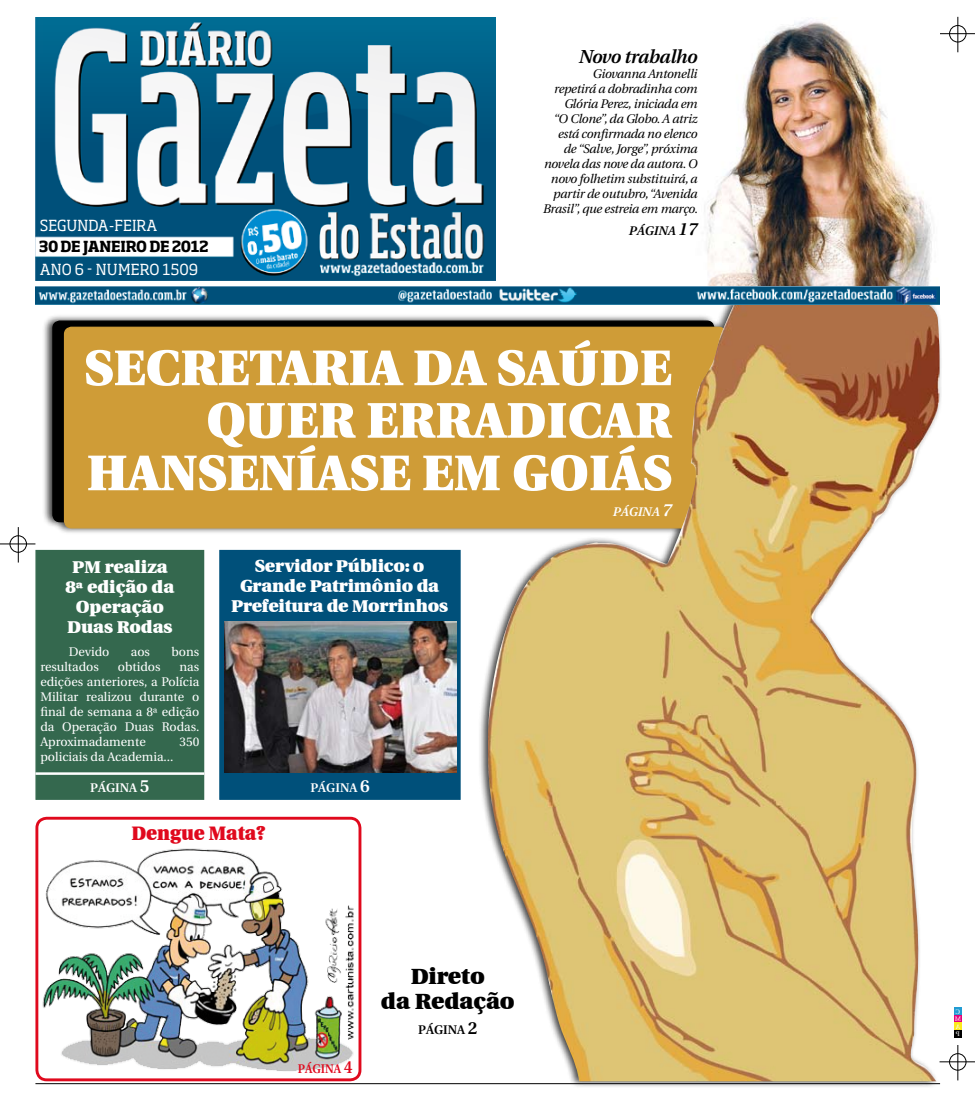
<style>
.page{position:relative;width:975px;height:1099px;background:#fff}
.page>*{position:absolute;margin:0;border:0;box-sizing:border-box;transform-origin:0 0}
.t1{font:900 50px/52.5px "Utopia";color:#fff;text-align:right}
.t2{font:900 22.5px/25px "Utopia";color:#000;text-align:center}
.t3{font:900 20px "Utopia";color:#e0091d;scale:.92 1}
.t4{font:italic 600 18.75px "Utopia";letter-spacing:-.02em;color:#000}
.t5{font:900 17.5px/20px "Utopia";letter-spacing:-.015em;color:#fff;text-align:center}
.t6{font:15.12px "Soho Std";color:#fff}
.t7{font:700 15px "Soho Std";letter-spacing:-.03em;color:#000}
.t8{font:italic 12.5px/15px "Utopia";letter-spacing:-.02em;color:#000;text-align:right}
.t9{font:12.5px/15px "Utopia";color:#fff;text-align:justify}
.t10{font:600 12.5px "Utopia";color:#fff}
.t11{font:italic 600 12.5px "Utopia";color:#000}
.t12{font:italic 600 12.5px "Utopia";color:#fff}
.t13{font:600 12.5px "Utopia";color:#e0091d;scale:.92 1}
.t14{font:600 12.5px "Utopia";color:#000}
.s1{font-size:17.5px}
</style>
<div class="page">
<hr style="left:939px;top:33px;width:35px;height:1px;background:#000">
<hr style="left:957px;top:17px;width:1px;height:35px;background:#000">
<div style="left:949px;top:25px;width:17px;height:17px;border:1px solid #000;border-radius:50%"></div>
<hr style="left:939px;top:1061px;width:35px;height:1px;background:#000">
<hr style="left:957px;top:1044px;width:1px;height:36px;background:#000">
<div style="left:949px;top:1053px;width:17px;height:17px;border:1px solid #000;border-radius:50%"></div>
<div style="left:954px;top:1007px;width:7px;height:7px;background:#219cd3"></div>
<div style="left:954px;top:1014px;width:7px;height:8px;background:#e20079"></div>
<div style="left:954px;top:1022px;width:7px;height:7px;background:#fcea1b"></div>
<div style="left:954px;top:1029px;width:7px;height:8px;background:#000"></div>
<hr style="left:35px;top:1083px;width:905px;height:1px;background:#000">
<hr style="left:0;top:543px;width:35px;height:1px;background:#000">
<hr style="left:18px;top:527px;width:1px;height:35px;background:#000">
<div style="left:10px;top:535px;width:17px;height:17px;border:1px solid #000;border-radius:50%"></div>
<img style="left:704px;top:21px;width:228px;height:265px">
<div style="left:42px;top:296px;width:905px;height:797px;background:#000;opacity:.75"></div>
<div style="left:53px;top:321px;width:660px;height:200px;background:#000;border-radius:7px"></div>
<div style="left:64px;top:327px;width:661px;height:201px;background:#cf9c37;border-radius:7px"></div>
<img style="left:488px;top:305px;width:451px;height:776px">
<div style="left:35px;top:550px;width:169px;height:249px;background:#34684e;border:1px solid #34684e"></div>
<hr style="left:35px;top:772px;width:169px;height:2px;background:#fff">
<div style="left:219px;top:550px;width:241px;height:249px;background:#00507a;border:1px solid #00507a"></div>
<img style="left:35px;top:18px;width:460px;height:262px">
<img style="left:35px;top:286px;width:904px;height:19px">
<div style="left:37px;top:818px;width:323px;height:261px;background:#fff;border-radius:10px"></div>
<div style="left:35px;top:816px;width:326px;height:265px;border:3px solid #e0091d;border-radius:10px"></div>
<img style="left:42px;top:848px;width:312px;height:223px">
<img style="left:224px;top:621px;width:232px;height:151px">
<p class="t6" style="left:40px;top:215px;width:119px">SEGUNDA-FEIRA</p>
<p class="t7" style="left:39px;top:237px;width:171px">30 DE JANEIRO DE 2012</p>
<p class="t6" style="left:40px;top:259px;width:160px">ANO 6 - NUMERO 1509</p>
<h3 class="t4" style="left:578px;top:46px;width:120px">Novo trabalho</h3>
<p class="t8" style="left:543px;top:66px;width:156px">Giovanna Antonelli<br>repetirá a dobradinha com<br>Glória Perez, iniciada em<br>“O Clone”, da Globo. A atriz está confirmada no elenco de “Salve, Jorge”, próxima novela das nove da autora. O novo folhetim substituirá, a partir de outubro, “Avenida<br>Brasil”, que estreia em março.</p>
<p class="t11" style="left:628px;top:223px;width:70px">PÁGINA <span class="s1">17</span></p>
<h1 class="t1" style="left:84px;top:342px;width:589px">Secretaria da Saúde quer erradicar hanseníase em Goiás</h1>
<p class="t12" style="left:612px;top:504px;width:61px">PÁGINA <span class="s1">7</span></p>
<h3 class="t5" style="left:65px;top:557px;width:111px">PM realiza<br>8ª edição da<br>Operação<br>Duas Rodas</h3>
<p class="t9" style="left:69px;top:644px;width:42px">Devido</p>
<p class="t9" style="left:131px;top:644px;width:21px">aos</p>
<p class="t9" style="left:171px;top:644px;width:29px">bons</p>
<p class="t9" style="left:40px;top:659px;width:60px">resultados</p>
<p class="t9" style="left:118px;top:659px;width:44px">obtidos</p>
<p class="t9" style="left:40px;top:659px;width:160px;text-indent:139px">nas edições anteriores, a Polícia Militar realizou durante o final de semana a 8ª edição da Operação Duas Rodas.<br>Aproximadamente</p>
<p class="t9" style="left:179px;top:734px;width:21px">350</p>
<p class="t9" style="left:40px;top:749px;width:135px">policiais da Academia...</p>
<p class="t10" style="left:90px;top:780px;width:61px">PÁGINA <span class="s1">5</span></p>
<h3 class="t5" style="left:231px;top:555px;width:218px">Servidor Público: o<br>Grande Patrimônio da<br>Prefeitura de Morrinhos</h3>
<p class="t10" style="left:310px;top:780px;width:61px">PÁGINA <span class="s1">6</span></p>
<h3 class="t3" style="left:131px;top:821px;width:147px">Dengue Mata?</h3>
<p class="t13" style="left:298px;top:1061px;width:61px">PÁGINA <span class="s1">4</span></p>
<h2 class="t2" style="left:381px;top:963px;width:135px">Direto<br>da Redação</h2>
<p class="t14" style="left:418px;top:1022px;width:61px">PÁGINA <span class="s1">2</span></p>
</div>
